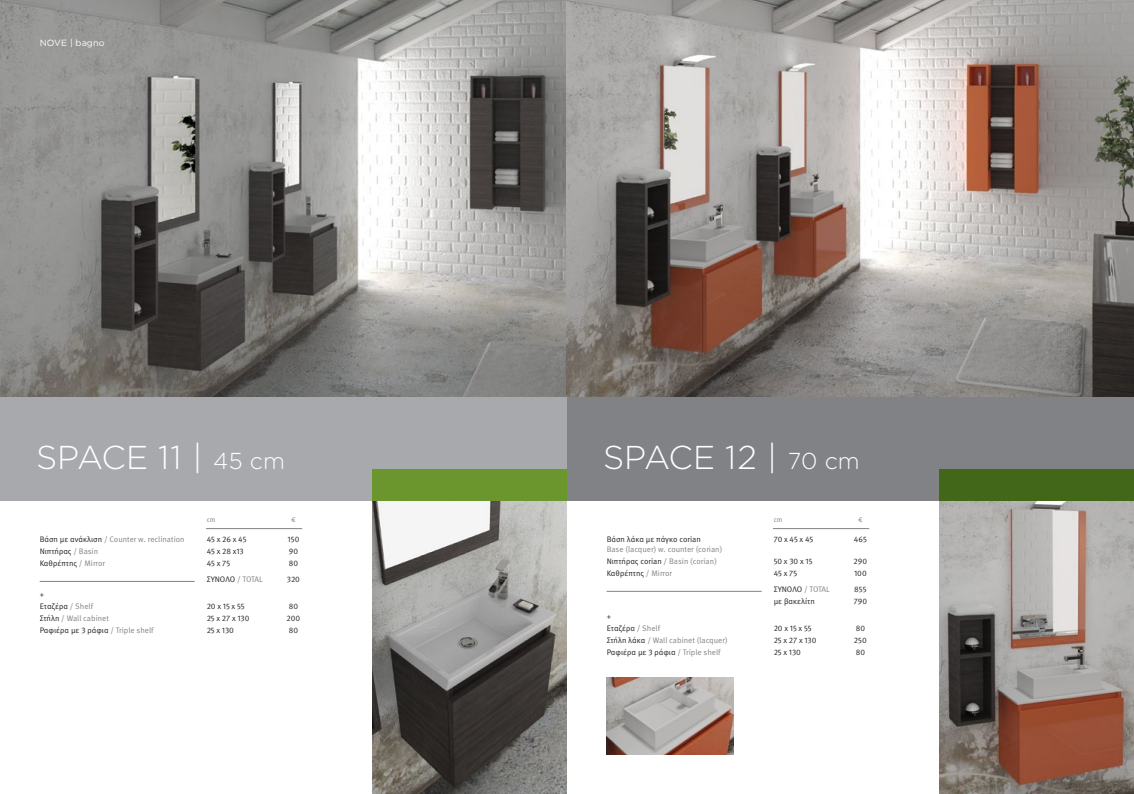
<style>
.page{position:relative;width:1134px;height:794px;background:#fff}
.page>*{position:absolute;margin:0;border:0;box-sizing:border-box;transform-origin:0 0}
.t1{font:300 33px "Gotham Greek";color:#fff}
.t2{font:9px "Gotham Greek";letter-spacing:.01em;color:#fff}
.t3{font:8px/12px "Meta Pro";color:#231f20}
.t4{font:8px/12px "Meta Pro";color:#808285}
.t5{font:7px "Meta Pro";color:#808285}
.s1{font-size:23px}
.s2{color:#231f20}
.s3{color:#808285}
</style>
<div class="page">
<img style="left:0;top:0;width:567px;height:397px">
<img style="left:567px;top:0;width:567px;height:397px">
<img style="left:939px;top:501px;width:195px;height:293px">
<img style="left:372px;top:501px;width:195px;height:293px">
<div style="left:0;top:397px;width:567px;height:104px;background:#a7a9ac"></div>
<div style="left:567px;top:397px;width:567px;height:104px;background:#808285"></div>
<div style="left:372px;top:469px;width:195px;height:32px;background:#6a962d"></div>
<div style="left:939px;top:469px;width:195px;height:32px;background:#436718"></div>
<hr style="left:607px;top:591px;width:155px;height:1px;background:#808285">
<hr style="left:40px;top:581px;width:155px;height:1px;background:#808285">
<hr style="left:773px;top:528px;width:96px;height:1px;background:#808285">
<hr style="left:206px;top:528px;width:96px;height:1px;background:#808285">
<img style="left:607px;top:677px;width:126px;height:77px">
<p class="t2" style="left:40px;top:38px;width:66px">NOVE | bagno</p>
<h1 class="t1" style="left:36px;top:440px;width:250px">SPACE 11 | <span class="s1">45 cm</span></h1>
<h1 class="t1" style="left:603px;top:440px;width:258px">SPACE 12 | <span class="s1">70 cm</span></h1>
<p class="t5" style="left:207px;top:515px;width:10px">cm</p>
<p class="t5" style="left:291px;top:515px;width:6px">€</p>
<p class="t5" style="left:774px;top:515px;width:10px">cm</p>
<p class="t5" style="left:858px;top:515px;width:6px">€</p>
<p class="t4" style="left:40px;top:533px;width:147px"><span class="s2">Βάση με ανάκλιση</span> / Counter w. reclination</p>
<p class="t3" style="left:207px;top:533px;width:41px">45 x 26 x 45</p>
<p class="t3" style="left:287px;top:533px;width:13px">150</p>
<p class="t3" style="left:40px;top:545px;width:60px">Νιπτήρας <span class="s3">/ Basin</span></p>
<p class="t3" style="left:207px;top:545px;width:39px">45 x 28 x13</p>
<p class="t3" style="left:289px;top:545px;width:11px">90</p>
<p class="t3" style="left:40px;top:557px;width:67px">Καθρέπτης <span class="s3">/ Mirror</span></p>
<p class="t3" style="left:207px;top:557px;width:25px">45 x 75</p>
<p class="t3" style="left:289px;top:557px;width:11px">80</p>
<p class="t3" style="left:207px;top:573px;width:58px">ΣΥΝΟΛΟ <span class="s3">/ TOTAL</span></p>
<p class="t3" style="left:287px;top:573px;width:15px">320</p>
<p class="t3" style="left:40px;top:588px;width:55px">+<br>Εταζέρα <span class="s3">/ Shelf</span></p>
<p class="t3" style="left:207px;top:600px;width:40px">20 x 15 x 55</p>
<p class="t3" style="left:289px;top:600px;width:11px">80</p>
<p class="t4" style="left:40px;top:612px;width:71px"><span class="s2">Στήλη</span> / Wall cabinet</p>
<p class="t3" style="left:207px;top:612px;width:44px">25 x 27 x 130</p>
<p class="t3" style="left:287px;top:612px;width:15px">200</p>
<p class="t3" style="left:40px;top:624px;width:116px">Ραφιέρα με 3 ράφια <span class="s3">/ Triple shelf</span></p>
<p class="t3" style="left:207px;top:624px;width:29px">25 x 130</p>
<p class="t3" style="left:289px;top:624px;width:11px">80</p>
<p class="t3" style="left:607px;top:533px;width:96px">Βάση λάκα με πάγκο corian</p>
<p class="t3" style="left:774px;top:533px;width:41px">70 x 45 x 45</p>
<p class="t3" style="left:854px;top:533px;width:15px">465</p>
<p class="t4" style="left:607px;top:543px;width:117px">Base (lacquer) w. counter (corian)<br><span class="s2">Νιπτήρας corian</span> / Basin (corian)</p>
<p class="t3" style="left:774px;top:555px;width:40px">50 x 30 x 15</p>
<p class="t3" style="left:854px;top:555px;width:15px">290</p>
<p class="t3" style="left:607px;top:567px;width:67px">Καθρέπτης <span class="s3">/ Mirror</span></p>
<p class="t3" style="left:774px;top:567px;width:25px">45 x 75</p>
<p class="t3" style="left:854px;top:567px;width:14px">100</p>
<p class="t3" style="left:774px;top:583px;width:58px">ΣΥΝΟΛΟ <span class="s3">/ TOTAL</span></p>
<p class="t3" style="left:854px;top:583px;width:14px">855</p>
<p class="t3" style="left:774px;top:595px;width:43px">με βακελίτη</p>
<p class="t3" style="left:854px;top:595px;width:15px">790</p>
<p class="t3" style="left:607px;top:610px;width:55px">+<br>Εταζέρα <span class="s3">/ Shelf</span></p>
<p class="t3" style="left:774px;top:622px;width:40px">20 x 15 x 55</p>
<p class="t3" style="left:856px;top:622px;width:11px">80</p>
<p class="t4" style="left:607px;top:634px;width:122px"><span class="s2">Στήλη λάκα</span> / Wall cabinet (lacquer)</p>
<p class="t3" style="left:774px;top:634px;width:44px">25 x 27 x 130</p>
<p class="t3" style="left:854px;top:634px;width:14px">250</p>
<p class="t3" style="left:607px;top:646px;width:116px">Ραφιέρα με 3 ράφια <span class="s3">/ Triple shelf</span></p>
<p class="t3" style="left:774px;top:646px;width:29px">25 x 130</p>
<p class="t3" style="left:856px;top:646px;width:11px">80</p>
</div>
